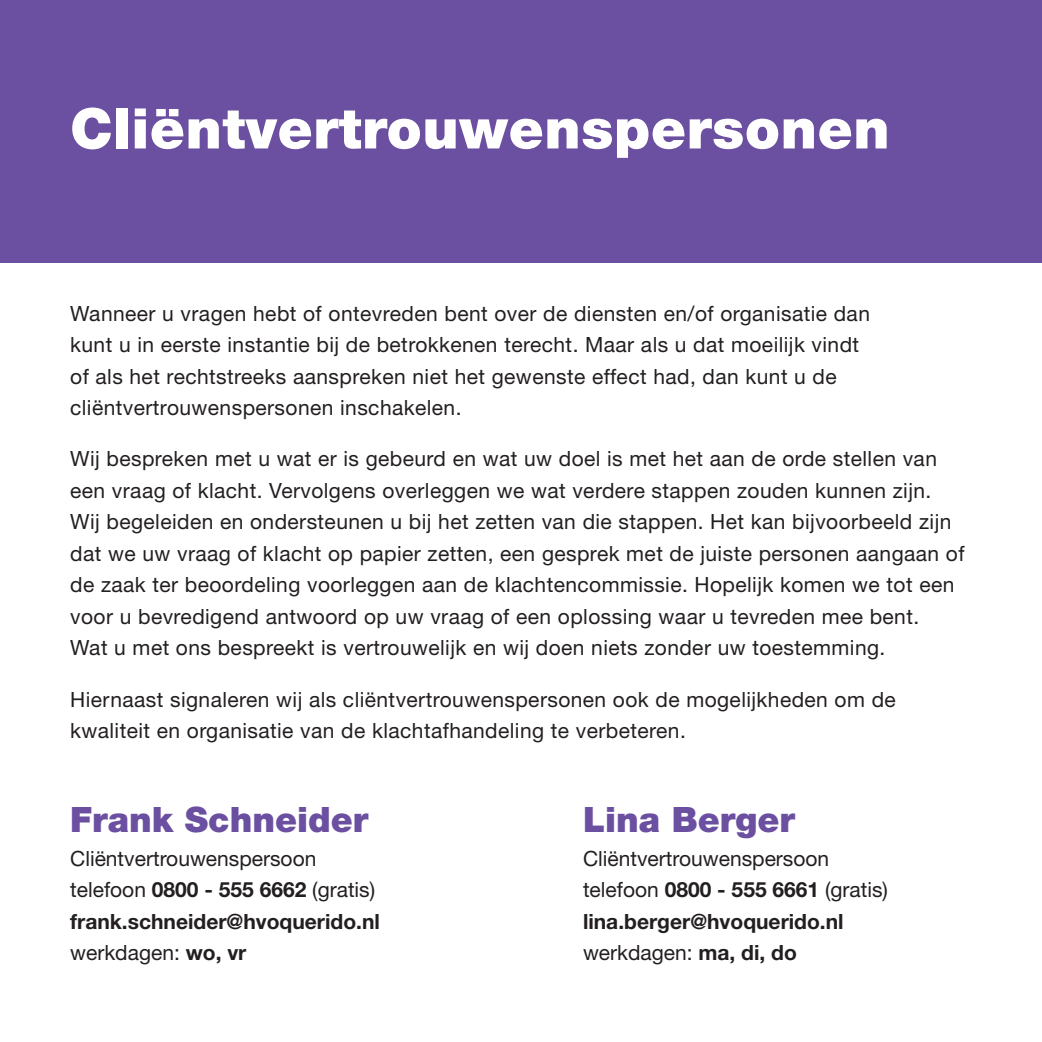
<style>
.page{position:relative;width:1042px;height:1042px;background:#fff}
.page>*{position:absolute;margin:0;border:0;box-sizing:border-box;transform-origin:0 0}
.t1{font:900 56px "Helvetica Neue";letter-spacing:.01em;color:#fff}
.t2{font:900 35px "Helvetica Neue";color:#6b4fa0}
.t3{font:21px/31.5px "Helvetica Neue";letter-spacing:.02em;color:#231f20}
.t4{font:21px "Helvetica Neue";color:#231f20}
.t5{font:700 21px "Helvetica Neue";color:#231f20}
.s1{font-weight:700}
</style>
<div class="page">
<div style="left:0;top:0;width:1042px;height:263px;background:#6b4fa0"></div>
<p class="t1" style="left:70px;top:95px;width:821px">Cliëntvertrouwenspersonen</p>
<p class="t3" style="left:70px;top:297px;width:801px">Wanneer u vragen hebt of ontevreden bent over de diensten en/of organisatie dan kunt u in eerste instantie bij de betrokkenen terecht. Maar als u dat moeilijk vindt of als het rechtstreeks aanspreken niet het gewenste effect had, dan kunt u de cliëntvertrouwenspersonen inschakelen.</p>
<p class="t3" style="left:70px;top:443px;width:896px">Wij bespreken met u wat er is gebeurd en wat uw doel is met het aan de orde stellen van een vraag of klacht. Vervolgens overleggen we wat verdere stappen zouden kunnen zijn.<br>Wij begeleiden en ondersteunen u bij het zetten van die stappen. Het kan bijvoorbeeld zijn dat we uw vraag of klacht op papier zetten, een gesprek met de juiste personen aangaan of de zaak ter beoordeling voorleggen aan de klachtencommissie. Hopelijk komen we tot een voor u bevredigend antwoord op uw vraag of een oplossing waar u tevreden mee bent.<br>Wat u met ons bespreekt is vertrouwelijk en wij doen niets zonder uw toestemming.</p>
<p class="t3" style="left:70px;top:683px;width:827px">Hiernaast signaleren wij als cliëntvertrouwenspersonen ook de mogelijkheden om de kwaliteit en organisatie van de klachtafhandeling te verbeteren.</p>
<p class="t2" style="left:70px;top:798px;width:300px">Frank Schneider</p>
<p class="t4" style="left:70px;top:846px;width:248px">Cliëntvertrouwenspersoon</p>
<p class="t4" style="left:70px;top:877px;width:306px">telefoon <span class="s1">0800 - 555 6662</span> (gratis)</p>
<p class="t5" style="left:70px;top:908px;width:311px">frank.schneider@hvoquerido.nl</p>
<p class="t4" style="left:70px;top:940px;width:178px">werkdagen: <span class="s1">wo, vr</span></p>
<p class="t2" style="left:583px;top:798px;width:213px">Lina Berger</p>
<p class="t4" style="left:583px;top:846px;width:248px">Cliëntvertrouwenspersoon</p>
<p class="t4" style="left:583px;top:877px;width:306px">telefoon <span class="s1">0800 - 555 6661</span> (gratis)</p>
<p class="t5" style="left:583px;top:908px;width:262px">lina.berger@hvoquerido.nl</p>
<p class="t4" style="left:583px;top:940px;width:215px">werkdagen: <span class="s1">ma, di, do</span></p>
</div>
